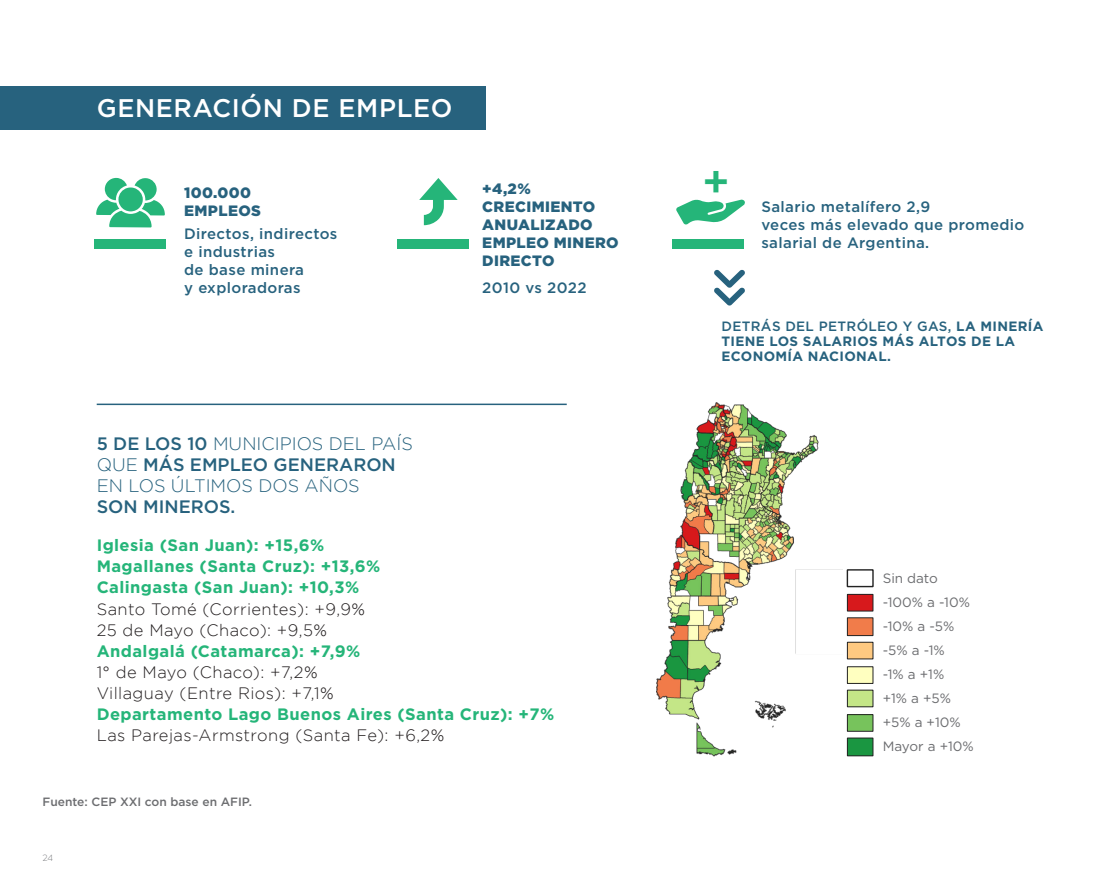
<style>
.page{position:relative;width:1106px;height:893px;background:#fff}
.page>*{position:absolute;margin:0;border:0;box-sizing:border-box;transform-origin:0 0}
.t1{font:500 43.5px "Gotham";color:#25b579}
.t2{font:500 25.5px "Gotham";letter-spacing:.025em;color:#fff}
.t3{font:300 18px/21px "Gotham";color:#27627e}
.t4{font:700 16.5px "Gotham";letter-spacing:.025em;color:#25b579}
.t5{font:300 16.5px "Gotham";letter-spacing:.025em;color:#231f20}
.t6{font:500 15px/18px "Gotham";letter-spacing:.025em;color:#27627e}
.t7{font:900 15px/18px "Gotham";letter-spacing:.025em;color:#27627e}
.t8{font:700 13.5px/15px "Gotham";letter-spacing:.025em;color:#27627e}
.t9{font:13.5px "Gotham";color:#6c6d70}
.t10{font:500 12px "Gotham";color:#6c6d70}
.t11{font:300 10.5px "Arquitecta";color:#808285}
.s1{font-weight:500}
</style>
<div class="page">
<hr style="left:1105px;top:427px;width:1px;height:43px;background:#27627e">
<svg style="left:96px;top:178px;width:69px;height:49px"></svg>
<svg style="left:419px;top:178px;width:38px;height:47px"></svg>
<svg style="left:676px;top:199px;width:69px;height:26px"></svg>
<div style="left:0;top:86px;width:485px;height:44px;background:#27627e"></div>
<img style="left:657px;top:402px;width:185px;height:354px">
<div style="left:846px;top:569px;width:27px;height:18px;border:1px solid #232323"></div>
<div style="left:847px;top:594px;width:26px;height:17px;background:#d7191c"></div>
<div style="left:847px;top:594px;width:26px;height:17px;border:1px solid #232323"></div>
<div style="left:847px;top:618px;width:26px;height:18px;background:#f17c4a"></div>
<div style="left:847px;top:617px;width:26px;height:19px;border:1px solid #232323"></div>
<div style="left:847px;top:642px;width:26px;height:17px;background:#fec981"></div>
<div style="left:847px;top:642px;width:26px;height:17px;border:1px solid #232323"></div>
<div style="left:847px;top:667px;width:26px;height:16px;background:#ffffc0"></div>
<div style="left:847px;top:666px;width:26px;height:18px;border:1px solid #232323"></div>
<div style="left:847px;top:690px;width:26px;height:17px;background:#c4e687"></div>
<div style="left:847px;top:715px;width:26px;height:16px;background:#77c35c"></div>
<div style="left:847px;top:714px;width:26px;height:18px;border:1px solid #232323"></div>
<div style="left:847px;top:738px;width:26px;height:18px;background:#1a9641"></div>
<div style="left:847px;top:738px;width:26px;height:18px;border:1px solid #232323"></div>
<hr style="left:97px;top:404px;width:470px;height:1px;background:#27627e">
<div style="left:94px;top:239px;width:71px;height:10px;background:#25b579"></div>
<div style="left:397px;top:239px;width:71px;height:10px;background:#25b579"></div>
<div style="left:672px;top:239px;width:71px;height:10px;background:#25b579"></div>
<svg style="left:714px;top:270px;width:31px;height:36px"></svg>
<p class="t2" style="left:97px;top:93px;width:357px">GENERACIÓN DE EMPLEO</p>
<p class="t7" style="left:184px;top:184px;width:68px">100.000</p>
<p class="t7" style="left:184px;top:202px;width:78px">EMPLEOS</p>
<p class="t6" style="left:184px;top:224px;width:155px">Directos, indirectos e industrias<br>de base minera<br>y exploradoras</p>
<p class="t7" style="left:482px;top:180px;width:50px">+4,2%</p>
<p class="t7" style="left:482px;top:198px;width:138px">CRECIMIENTO<br>ANUALIZADO<br>EMPLEO MINERO<br>DIRECTO</p>
<p class="t6" style="left:482px;top:279px;width:106px">2010 vs 2022</p>
<p class="t3" style="left:97px;top:433px;width:318px"><span class="s1">5 DE LOS 10</span> MUNICIPIOS DEL PAÍS<br>QUE <span class="s1">MÁS EMPLEO GENERARON<br></span>EN LOS ÚLTIMOS DOS AÑOS<br><span class="s1">SON MINEROS.</span></p>
<p class="t4" style="left:97px;top:536px;width:229px">Iglesia (San Juan): +15,6%</p>
<p class="t4" style="left:97px;top:557px;width:285px">Magallanes (Santa Cruz): +13,6%</p>
<p class="t4" style="left:97px;top:578px;width:264px">Calingasta (San Juan): +10,3%</p>
<p class="t5" style="left:97px;top:600px;width:270px">Santo Tomé (Corrientes): +9,9%</p>
<p class="t5" style="left:97px;top:621px;width:232px">25 de Mayo (Chaco): +9,5%</p>
<p class="t4" style="left:97px;top:641px;width:265px">Andalgalá (Catamarca): +7,9%</p>
<p class="t5" style="left:97px;top:663px;width:222px">1° de Mayo (Chaco): +7,2%</p>
<p class="t5" style="left:97px;top:684px;width:238px">Villaguay (Entre Rios): +7,1%</p>
<p class="t4" style="left:97px;top:704px;width:459px">Departamento Lago Buenos Aires (Santa Cruz): +7%</p>
<p class="t5" style="left:97px;top:726px;width:349px">Las Parejas-Armstrong (Santa Fe): +6,2%</p>
<p class="t10" style="left:43px;top:794px;width:211px">Fuente: CEP XXI con base en AFIP.</p>
<p class="t11" style="left:43px;top:851px;width:12px">24</p>
<p class="t1" style="left:702px;top:157px;width:29px">+</p>
<p class="t6" style="left:761px;top:198px;width:264px">Salario metalífero 2,9<br>veces más elevado que promedio salarial de Argentina.</p>
<p class="t8" style="left:721px;top:318px;width:323px"><span class="s1">DETRÁS DEL PETRÓLEO Y GAS,</span> LA MINERÍA<br>TIENE LOS SALARIOS MÁS ALTOS DE LA<br>ECONOMÍA NACIONAL.</p>
<p class="t9" style="left:882px;top:569px;width:57px">Sin dato</p>
<p class="t9" style="left:882px;top:593px;width:89px">-100% a -10%</p>
<p class="t9" style="left:882px;top:617px;width:73px">-10% a -5%</p>
<p class="t9" style="left:882px;top:641px;width:64px">-5% a -1%</p>
<p class="t9" style="left:882px;top:665px;width:63px">-1% a +1%</p>
<p class="t9" style="left:882px;top:689px;width:70px">+1% a +5%</p>
<p class="t9" style="left:882px;top:713px;width:80px">+5% a +10%</p>
<p class="t9" style="left:882px;top:737px;width:93px">Mayor a +10%</p>
</div>
